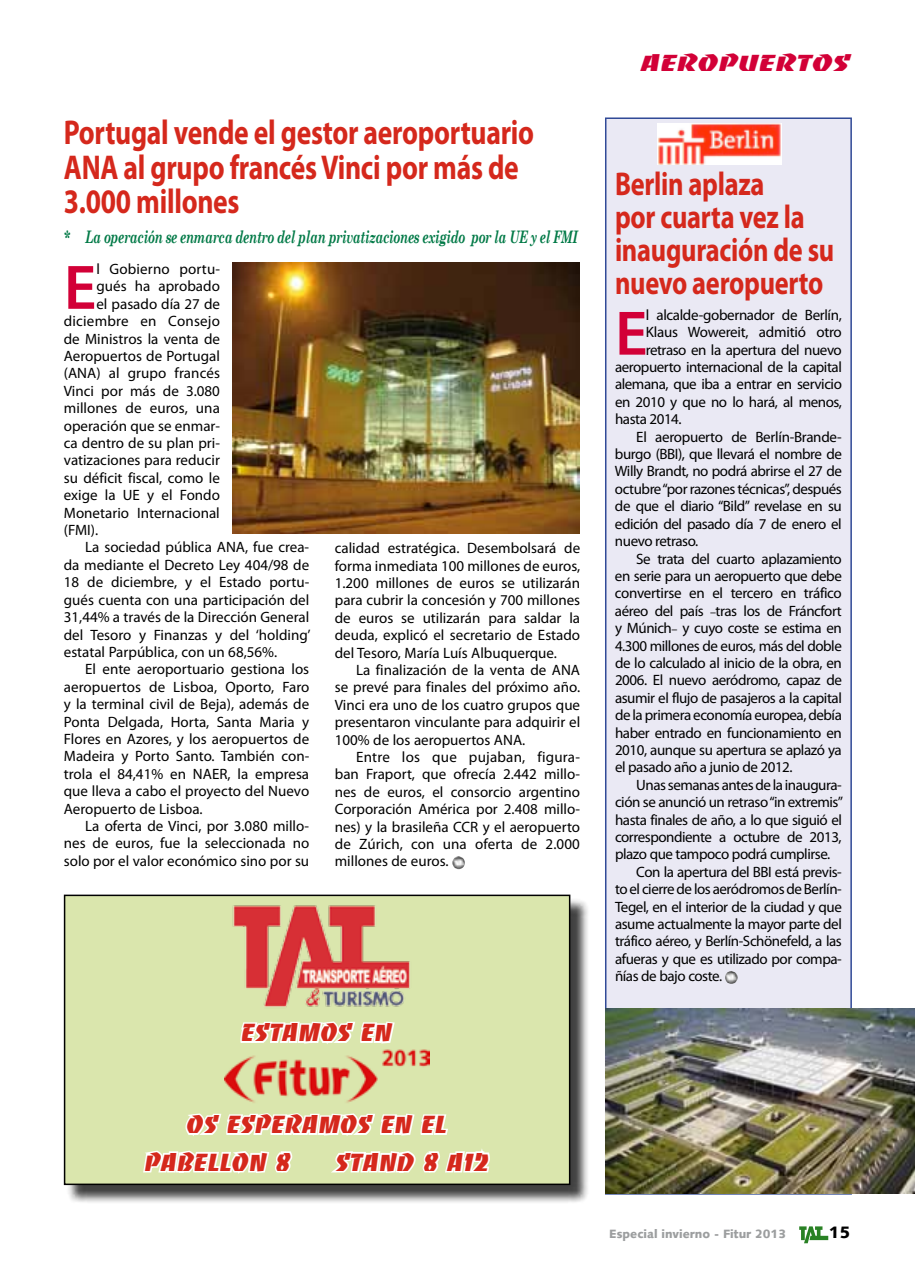
<style>
.page{position:relative;width:915px;height:1276px;background:#fff}
.page>*{position:absolute;margin:0;border:0;box-sizing:border-box;transform-origin:0 0}
.t1{font:600 63.3px "Myriad Pro";color:#d20037}
.t2{font:700 34.5px/34.5px "Myriad Pro";letter-spacing:-.01em;color:#d5281c;scale:.8 1}
.t3{font:700 33px/33px "Myriad Pro";letter-spacing:-.01em;color:#d5281c;scale:.8 1}
.t4{font:24px/37.5px "Baccarat Wide";letter-spacing:-.01em;color:#d5281c;scale:.77 1}
.t5{font:22.5px "Baccarat Wide";letter-spacing:-.02em;color:#d20037}
.t6{font:italic 700 17.25px "Century Schoolbook";letter-spacing:-.03em;color:#007946;scale:.7 1}
.t7{font:900 16.5px "Syntax";color:#000}
.t8{font:15px/17.4px "Myriad Pro";letter-spacing:-.02em;color:#000;text-align:justify}
.t9{font:15px "Myriad Pro";color:#000}
.t10{font:15px "Myriad Pro";letter-spacing:.005em;color:#000}
.t11{font:15px "Myriad Pro";letter-spacing:.015em;color:#000}
.t12{font:15px "Myriad Pro";letter-spacing:.01em;color:#000}
.t13{font:900 12px "Syntax";color:#9c9e9f}
.s1{font-size:12px}
</style>
<div class="page">
<svg style="left:799px;top:1226px;width:29px;height:17px"></svg>
<div style="left:605px;top:118px;width:245px;height:1076px;background:#eae9f4"></div>
<svg style="left:725px;top:971px;width:12px;height:13px"></svg>
<div style="left:604px;top:117px;width:247px;height:1077px;border:2px solid #314a97"></div>
<img style="left:657px;top:123px;width:124px;height:41px">
<img style="left:605px;top:1008px;width:309px;height:186px">
<svg style="left:452px;top:856px;width:13px;height:13px"></svg>
<div style="left:66px;top:897px;width:523px;height:306px;background:#000;opacity:.75"></div>
<div style="left:65px;top:895px;width:504px;height:289px;background:#dae6ad"></div>
<svg style="left:240px;top:1022px;width:155px;height:22px"></svg>
<svg style="left:139px;top:1113px;width:353px;height:87px"></svg>
<div style="left:64px;top:894px;width:506px;height:291px;border:2px solid #000"></div>
<img style="left:214px;top:894px;width:214px;height:128px">
<img style="left:224px;top:1049px;width:205px;height:54px">
<img style="left:233px;top:262px;width:346px;height:271px">
<h2 class="t2" style="left:64px;top:114px;width:589px">Portugal vende el gestor aeroportuario<br>ANA al grupo francés Vinci por más de<br>3.000 millones</h2>
<p class="t6" style="left:64px;top:226px;width:735px">* La operación se enmarca dentro del plan privatizaciones exigido por la UE y el FMI</p>
<h1 class="t1" style="left:64px;top:247px;width:34px">E</h1>
<p class="t12" style="left:96px;top:260px;width:125px">l Gobierno portu-</p>
<p class="t10" style="left:96px;top:277px;width:125px">gués ha aprobado</p>
<p class="t9" style="left:96px;top:294px;width:125px">el pasado día 27 de</p>
<p class="t11" style="left:64px;top:312px;width:158px">diciembre en Consejo</p>
<p class="t9" style="left:64px;top:329px;width:158px">de Ministros la venta de</p>
<p class="t9" style="left:64px;top:347px;width:158px">Aeropuertos de Portugal</p>
<p class="t10" style="left:64px;top:364px;width:158px">(ANA) al grupo francés</p>
<p class="t9" style="left:64px;top:381px;width:158px">Vinci por más de 3.080</p>
<p class="t10" style="left:64px;top:399px;width:157px">millones de euros, una</p>
<p class="t9" style="left:64px;top:416px;width:158px">operación que se enmar-</p>
<p class="t9" style="left:64px;top:434px;width:158px">ca dentro de su plan pri-</p>
<p class="t9" style="left:64px;top:451px;width:158px">vatizaciones para reducir</p>
<p class="t9" style="left:64px;top:468px;width:158px">su déficit fiscal, como le</p>
<p class="t9" style="left:64px;top:486px;width:158px">exige la UE y el Fondo</p>
<p class="t9" style="left:64px;top:503px;width:157px">Monetario Internacional</p>
<p class="t8" style="left:64px;top:521px;width:36px">(FMI).</p>
<p class="t9" style="left:85px;top:538px;width:225px">La sociedad pública ANA, fue crea-</p>
<p class="t9" style="left:64px;top:555px;width:247px">da mediante el Decreto Ley 404/98 de</p>
<p class="t9" style="left:64px;top:573px;width:247px">18 de diciembre, y el Estado portu-</p>
<p class="t9" style="left:64px;top:590px;width:247px">gués cuenta con una participación del</p>
<p class="t9" style="left:64px;top:608px;width:247px">31,44% a través de la Dirección General</p>
<p class="t9" style="left:64px;top:625px;width:248px">del Tesoro y Finanzas y del ‘holding’</p>
<p class="t9" style="left:64px;top:642px;width:215px">estatal Parpública, con un 68,56%.</p>
<p class="t9" style="left:85px;top:660px;width:225px">El ente aeroportuario gestiona los</p>
<p class="t10" style="left:64px;top:677px;width:247px">aeropuertos de Lisboa, Oporto, Faro</p>
<p class="t9" style="left:64px;top:695px;width:247px">y la terminal civil de Beja), además de</p>
<p class="t9" style="left:64px;top:712px;width:247px">Ponta Delgada, Horta, Santa Maria y</p>
<p class="t9" style="left:64px;top:729px;width:247px">Flores en Azores, y los aeropuertos de</p>
<p class="t9" style="left:64px;top:747px;width:247px">Madeira y Porto Santo. También con-</p>
<p class="t9" style="left:64px;top:764px;width:247px">trola el 84,41% en NAER, la empresa</p>
<p class="t9" style="left:64px;top:782px;width:247px">que lleva a cabo el proyecto del Nuevo</p>
<p class="t9" style="left:64px;top:799px;width:140px">Aeropuerto de Lisboa.</p>
<p class="t9" style="left:85px;top:816px;width:225px">La oferta de Vinci, por 3.080 millo-</p>
<p class="t9" style="left:64px;top:834px;width:247px">nes de euros, fue la seleccionada no</p>
<p class="t9" style="left:64px;top:851px;width:247px">solo por el valor económico sino por su</p>
<p class="t8" style="left:334px;top:539px;width:247px">calidad estratégica. Desembolsará de forma inmediata 100 millones de euros, 1.200 millones de euros se utilizarán para cubrir la concesión y 700 millones de euros se utilizarán para saldar la deuda, explicó el secretario de Estado del Tesoro, María Luís Albuquerque.</p>
<p class="t8" style="left:334px;top:661px;width:247px;text-indent:21px">La finalización de la venta de ANA se prevé para finales del próximo año.<br>Vinci era uno de los cuatro grupos que presentaron vinculante para adquirir el 100% de los aeropuertos ANA.</p>
<p class="t8" style="left:334px;top:748px;width:247px;text-indent:21px">Entre los que pujaban, figura&shy;ban Fraport, que ofrecía 2.442 millo&shy;nes de euros, el consorcio argentino Corporación América por 2.408 millo&shy;nes) y la brasileña CCR y el aeropuerto de Zúrich, con una oferta de 2.000 millones de euros.</p>
<h3 class="t4" style="left:241px;top:1013px;width:198px">ESTAMOS EN</h3>
<h3 class="t4" style="left:145px;top:1105px;width:394px;text-indent:42px">OS ESPERAMOS EN EL<br>PABELLON 8</h3>
<h3 class="t4" style="left:335px;top:1142px;width:201px">STAND 8 A12</h3>
<h3 class="t5" style="left:641px;top:50px;width:211px">AEROPUERTOS</h3>
<h3 class="t3" style="left:614px;top:166px;width:275px">Berlin aplaza<br>por cuarta vez la inauguración de su nuevo aeropuerto</h3>
<h1 class="t1" style="left:614px;top:293px;width:34px">E</h1>
<p class="t8" style="left:645px;top:306px;width:197px">l alcalde-gobernador de Berlín,</p>
<p class="t8" style="left:645px;top:323px;width:197px">Klaus Wowereit, admitió otro</p>
<p class="t8" style="left:645px;top:341px;width:197px">retraso en la apertura del nuevo</p>
<p class="t8" style="left:614px;top:358px;width:228px">aeropuerto internacional de la capital</p>
<p class="t8" style="left:614px;top:375px;width:228px">alemana, que iba a entrar en servicio</p>
<p class="t8" style="left:614px;top:393px;width:228px">en 2010 y que no lo hará, al menos,</p>
<p class="t8" style="left:614px;top:410px;width:68px">hasta 2014.</p>
<p class="t8" style="left:636px;top:428px;width:207px">El aeropuerto de Berlín-Brande-</p>
<p class="t8" style="left:614px;top:445px;width:228px">burgo (BBI), que llevará el nombre de</p>
<p class="t8" style="left:614px;top:462px;width:228px">Willy Brandt, no podrá abrirse el 27 de</p>
<p class="t8" style="left:614px;top:480px;width:228px">octubre “por razones técnicas”, después</p>
<p class="t8" style="left:614px;top:497px;width:228px">de que el diario “Bild” revelase en su</p>
<p class="t8" style="left:614px;top:515px;width:228px">edición del pasado día 7 de enero el</p>
<p class="t8" style="left:614px;top:532px;width:85px">nuevo retraso.</p>
<p class="t8" style="left:636px;top:549px;width:207px">Se trata del cuarto aplazamiento</p>
<p class="t8" style="left:614px;top:567px;width:228px">en serie para un aeropuerto que debe</p>
<p class="t8" style="left:614px;top:584px;width:228px">convertirse en el tercero en tráfico</p>
<p class="t8" style="left:614px;top:602px;width:228px">aéreo del país <span class="s1">–</span>tras los de Fráncfort</p>
<p class="t8" style="left:614px;top:619px;width:228px">y Múnich<span class="s1">–</span> y cuyo coste se estima en</p>
<p class="t8" style="left:614px;top:636px;width:228px">4.300 millones de euros, más del doble</p>
<p class="t8" style="left:614px;top:654px;width:228px">de lo calculado al inicio de la obra, en</p>
<p class="t8" style="left:614px;top:671px;width:228px">2006. El nuevo aeródromo, capaz de</p>
<p class="t8" style="left:614px;top:689px;width:228px">asumir el flujo de pasajeros a la capital</p>
<p class="t8" style="left:614px;top:706px;width:228px">de la primera economía europea, debía</p>
<p class="t8" style="left:614px;top:723px;width:228px">haber entrado en funcionamiento en</p>
<p class="t8" style="left:614px;top:741px;width:228px">2010, aunque su apertura se aplazó ya</p>
<p class="t8" style="left:614px;top:758px;width:179px">el pasado año a junio de 2012.</p>
<p class="t8" style="left:636px;top:776px;width:207px">Unas semanas antes de la inaugura-</p>
<p class="t8" style="left:614px;top:793px;width:229px">ción se anunció un retraso “in extremis”</p>
<p class="t8" style="left:614px;top:810px;width:228px">hasta finales de año, a lo que siguió el</p>
<p class="t8" style="left:614px;top:828px;width:228px">correspondiente a octubre de 2013,</p>
<p class="t8" style="left:614px;top:845px;width:217px">plazo que tampoco podrá cumplirse.</p>
<p class="t8" style="left:636px;top:863px;width:207px">Con la apertura del BBI está previs-</p>
<p class="t8" style="left:614px;top:880px;width:228px">to el cierre de los aeródromos de Berlín-</p>
<p class="t8" style="left:614px;top:897px;width:228px">Tegel, en el interior de la ciudad y que</p>
<p class="t8" style="left:614px;top:915px;width:228px">asume actualmente la mayor parte del</p>
<p class="t8" style="left:614px;top:932px;width:228px">tráfico aéreo, y Berlín-Schönefeld, a las</p>
<p class="t8" style="left:614px;top:950px;width:228px">afueras y que es utilizado por compa-</p>
<p class="t8" style="left:614px;top:967px;width:109px">ñías de bajo coste.</p>
<p class="t13" style="left:609px;top:1227px;width:178px">Especial invierno - Fitur 2013</p>
<p class="t7" style="left:828px;top:1222px;width:23px">15</p>
</div>
